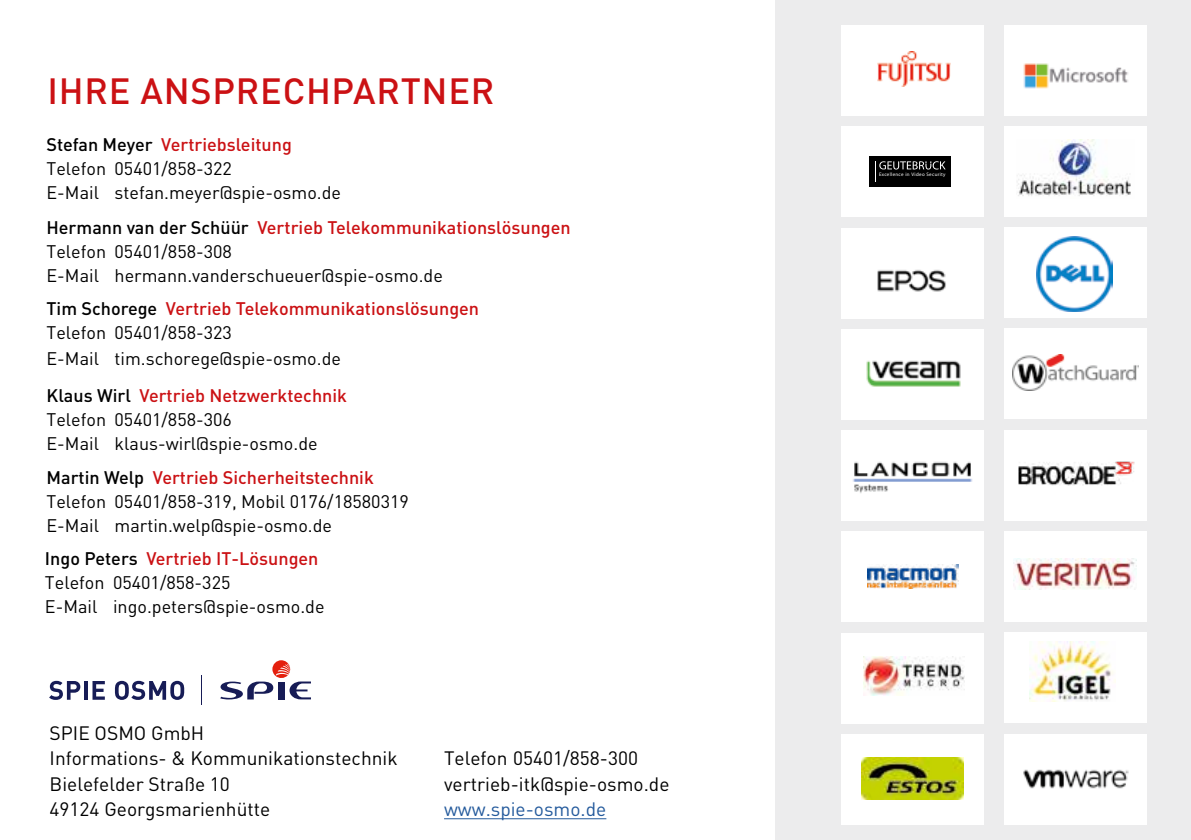
<style>
.page{position:relative;width:1191px;height:840px;background:#fff}
.page>*{position:absolute;margin:0;border:0;box-sizing:border-box;transform-origin:0 0}
.t1{font:500 36px "DIN";letter-spacing:.02em;color:#cb1114}
.t2{font:19.2px/25.6px "DIN";color:#000}
.t3{font:19.2px "DIN";color:#245a9c}
.t4{font:18px/24px "DIN";color:#000}
.t5{font:500 18px/24px "DIN";color:#cb1114}
.t6{font:5px "Myriad Pro";letter-spacing:.065em;color:#fff}
.s1{font-weight:500}
.s2{font-weight:500;color:#cb1114}
.s3{color:#000}
.s4{font-weight:400;color:#000}
</style>
<div class="page">
<div style="left:775px;top:0;width:416px;height:839px;background:#ececed"></div>
<div style="left:841px;top:25px;width:143px;height:91px;background:#fff"></div>
<div style="left:1004px;top:25px;width:142px;height:90px;background:#fff"></div>
<div style="left:841px;top:126px;width:143px;height:91px;background:#fff"></div>
<div style="left:1004px;top:126px;width:142px;height:90px;background:#fff"></div>
<div style="left:841px;top:228px;width:143px;height:90px;background:#fff"></div>
<div style="left:1004px;top:227px;width:142px;height:91px;background:#fff"></div>
<div style="left:841px;top:329px;width:143px;height:90px;background:#fff"></div>
<div style="left:1004px;top:328px;width:142px;height:91px;background:#fff"></div>
<div style="left:841px;top:430px;width:143px;height:90px;background:#fff"></div>
<div style="left:1004px;top:430px;width:142px;height:90px;background:#fff"></div>
<div style="left:841px;top:531px;width:143px;height:90px;background:#fff"></div>
<div style="left:1004px;top:531px;width:142px;height:90px;background:#fff"></div>
<div style="left:841px;top:632px;width:143px;height:91px;background:#fff"></div>
<div style="left:1004px;top:632px;width:142px;height:90px;background:#fff"></div>
<div style="left:841px;top:733px;width:143px;height:91px;background:#fff"></div>
<div style="left:1004px;top:733px;width:142px;height:90px;background:#fff"></div>
<img style="left:867px;top:564px;width:92px;height:24px">
<img style="left:1030px;top:641px;width:86px;height:60px">
<img style="left:1036px;top:236px;width:76px;height:75px">
<img style="left:861px;top:757px;width:102px;height:42px">
<img style="left:1018px;top:461px;width:117px;height:25px">
<img style="left:853px;top:461px;width:120px;height:32px">
<img style="left:1013px;top:558px;width:123px;height:31px">
<div style="left:869px;top:156px;width:81px;height:31px;background:#000"></div>
<svg style="left:875px;top:161px;width:70px;height:20px"></svg>
<img style="left:863px;top:656px;width:102px;height:39px">
<img style="left:866px;top:360px;width:95px;height:27px">
<img style="left:1012px;top:354px;width:126px;height:36px">
<img style="left:877px;top:52px;width:73px;height:34px">
<img style="left:1023px;top:63px;width:105px;height:26px">
<img style="left:1017px;top:139px;width:114px;height:57px">
<img style="left:1023px;top:769px;width:106px;height:20px">
<img style="left:877px;top:269px;width:69px;height:23px">
<svg style="left:220px;top:660px;width:91px;height:39px"></svg>
<hr style="left:201px;top:674px;width:1px;height:30px;background:#171c56">
<svg style="left:49px;top:680px;width:31px;height:19px"></svg>
<hr style="left:84px;top:680px;width:4px;height:19px;background:#171c56">
<svg style="left:92px;top:681px;width:13px;height:18px"></svg>
<svg style="left:115px;top:680px;width:69px;height:19px"></svg>
<hr style="left:444px;top:817px;width:162px;height:1px;background:#245a9c">
<h1 class="t1" style="left:48px;top:68px;width:448px">IHRE ANSPRECHPARTNER</h1>
<p class="t4" style="left:46px;top:132px;width:296px"><span class="s1">Stefan Meyer</span> <span class="s2">Vertriebsleitung<br></span>Telefon 05401/858-322<br>E-Mail stefan.meyer@spie-osmo.de</p>
<p class="t4" style="left:46px;top:215px;width:526px"><span class="s1">Hermann van der Schüür</span> <span class="s2">Vertrieb Telekommunikationslösungen<br></span>Telefon 05401/858-308<br>E-Mail hermann.vanderschueuer@spie-osmo.de</p>
<p class="t5" style="left:46px;top:296px;width:434px"><span class="s3">Tim Schorege</span> Vertrieb Telekommunikationslösungen<br><span class="s4">Telefon 05401/858-323</span></p>
<p class="t4" style="left:46px;top:346px;width:296px">E-Mail tim.schorege@spie-osmo.de</p>
<p class="t4" style="left:46px;top:383px;width:302px"><span class="s1">Klaus Wirl</span> <span class="s2">Vertrieb Netzwerktechnik<br></span>Telefon 05401/858-306<br>E-Mail klaus-wirl@spie-osmo.de</p>
<p class="t4" style="left:46px;top:465px;width:364px"><span class="s1">Martin Welp</span> <span class="s2">Vertrieb Sicherheitstechnik<br></span>Telefon 05401/858-319, Mobil 0176/18580319<br>E-Mail martin.welp@spie-osmo.de</p>
<p class="t4" style="left:45px;top:546px;width:281px"><span class="s1">Ingo Peters</span> <span class="s2">Vertrieb IT-Lösungen<br></span>Telefon 05401/858-325<br>E-Mail ingo.peters@spie-osmo.de</p>
<p class="t2" style="left:50px;top:719px;width:349px">SPIE OSMO GmbH<br>Informations- &amp; Kommunikationstechnik<br>Bielefelder Straße 10<br>49124 Georgsmarienhütte</p>
<p class="t2" style="left:444px;top:744px;width:227px">Telefon 05401/858-300 vertrieb-itk@spie-osmo.de</p>
<p class="t3" style="left:444px;top:796px;width:164px">www.spie-osmo.de</p>
<p class="t6" style="left:879px;top:171px;width:68px">Excellence in Video Security</p>
</div>
